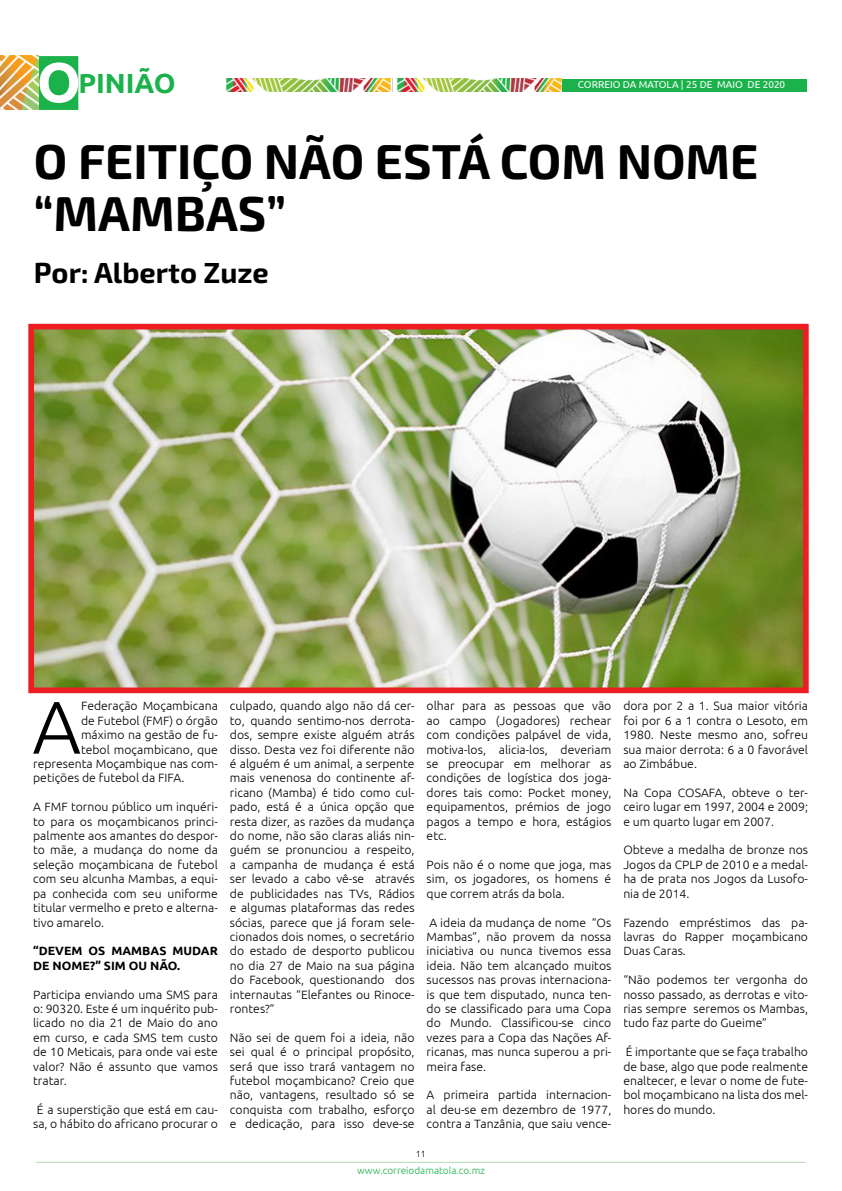
<style>
.page{position:relative;width:842px;height:1191px;background:#fff}
.page>*{position:absolute;margin:0;border:0;box-sizing:border-box;transform-origin:0 0}
.t1{font:300 74.3px "Ubuntu";color:#000}
.t2{font:700 49px/52px "Exo 2";color:#000}
.t3{font:700 29px "Exo 2";color:#000}
.t4{font:700 27.7px "Ubuntu";color:#1bb24b}
.t5{font:300 12px/14.4px "Ubuntu";color:#000;text-align:justify}
.t6{font:700 12px/14.4px "Ubuntu";color:#000}
.t7{font:10px "Ubuntu";color:#fff}
.t8{font:300 10px "Ubuntu";color:#1bb24b}
.t9{font:300 9px "Ubuntu";color:#000}
.s1{font-size:56px;color:#fff}
</style>
<div class="page">
<div style="left:39px;top:56px;width:39px;height:54px;background:#1bb24b"></div>
<hr style="left:36px;top:1161px;width:770px;height:1px;background:#b4dbb0">
<div style="left:226px;top:79px;width:580px;height:12px;background:#1bb24b"></div>
<img style="left:0;top:55px;width:39px;height:55px">
<img style="left:226px;top:79px;width:335px;height:13px">
<img style="left:35px;top:331px;width:767px;height:355px">
<div style="left:28px;top:324px;width:781px;height:369px;border:6px solid #ed1d24"></div>
<h3 class="t4" style="left:37px;top:66px;width:140px"><span class="s1">O</span>PINIÃO</h3>
<p class="t7" style="left:578px;top:79px;width:209px">CORREIO DA MATOLA | 25 DE MAIO DE 2020</p>
<h2 class="t2" style="left:34px;top:137px;width:726px">O FEITIÇO NÃO ESTÁ COM NOME “MAMBAS”</h2>
<h3 class="t3" style="left:34px;top:256px;width:236px">Por: Alberto Zuze</h3>
<h1 class="t1" style="left:32px;top:682px;width:50px">A</h1>
<p class="t5" style="left:81px;top:698px;width:138px">Federação Moçambicana</p>
<p class="t5" style="left:81px;top:713px;width:138px">de Futebol (FMF) o órgão</p>
<p class="t5" style="left:81px;top:727px;width:138px">máximo na gestão de fu-</p>
<p class="t5" style="left:81px;top:742px;width:138px">tebol moçambicano, que</p>
<p class="t5" style="left:33px;top:756px;width:186px">representa Moçambique nas com-</p>
<p class="t5" style="left:33px;top:770px;width:153px">petições de futebol da FIFA.</p>
<p class="t5" style="left:33px;top:799px;width:186px">A FMF tornou público um inquéri&shy;to para os moçambicanos princi&shy;palmente aos amantes do despor&shy;to mãe, a mudança do nome da seleção moçambicana de futebol com seu alcunha Mambas, a equi&shy;pa conhecida com seu uniforme titular vermelho e preto e alterna&shy;tivo amarelo.</p>
<p class="t6" style="left:33px;top:943px;width:186px">“DEVEM OS MAMBAS MUDAR<br>DE NOME?” SIM OU NÃO.</p>
<p class="t5" style="left:33px;top:986px;width:186px">Participa enviando uma SMS para o: 90320. Este é um inquérito pub&shy;licado no dia 21 de Maio do ano em curso, e cada SMS tem custo de 10 Meticais, para onde vai este valor? Não é assunto que vamos tratar.</p>
<p class="t5" style="left:33px;top:1102px;width:186px;text-align:center">É a superstição que está em cau&shy;sa, o hábito do africano procurar o</p>
<p class="t5" style="left:230px;top:698px;width:186px">culpado, quando algo não dá cer&shy;to, quando sentimo-nos derrota&shy;dos, sempre existe alguém atrás disso. Desta vez foi diferente não é alguém é um animal, a serpente mais venenosa do continente af&shy;ricano (Mamba) é tido como cul&shy;pado, está é a única opção que resta dizer, as razões da mudança do nome, não são claras aliás nin&shy;guém se pronunciou a respeito, a campanha de mudança é está ser levado a cabo vê-se através de publicidades nas TVs, Rádios e algumas plataformas das redes sócias, parece que já foram sele&shy;cionados dois nomes, o secretário do estado de desporto publicou no dia 27 de Maio na sua página do Facebook, questionando dos internautas “Elefantes ou Rinoce&shy;rontes?”</p>
<p class="t5" style="left:230px;top:1030px;width:186px">Não sei de quem foi a ideia, não sei qual é o principal propósito, será que isso trará vantagem no futebol moçambicano? Creio que não, vantagens, resultado só se conquista com trabalho, esforço e dedicação, para isso deve-se</p>
<p class="t5" style="left:427px;top:698px;width:186px">olhar para as pessoas que vão ao campo (Jogadores) rechear com condições palpável de vida, motiva-los, alicia-los, deveriam se preocupar em melhorar as condições de logística dos joga&shy;dores tais como: Pocket money, equipamentos, prémios de jogo pagos a tempo e hora, estágios etc.</p>
<p class="t5" style="left:427px;top:857px;width:186px">Pois não é o nome que joga, mas sim, os jogadores, os homens é que correm atrás da bola.</p>
<p class="t5" style="left:427px;top:914px;width:186px">A ideia da mudança de nome “Os Mambas”, não provem da nossa iniciativa ou nunca tivemos essa ideia. Não tem alcançado muitos sucessos nas provas internaciona&shy;is que tem disputado, nunca ten&shy;do se classificado para uma Copa do Mundo. Classificou-se cinco vezes para a Copa das Nações Af&shy;ricanas, mas nunca superou a pri&shy;meira fase.</p>
<p class="t5" style="left:427px;top:1087px;width:186px">A primeira partida internacion&shy;al deu-se em dezembro de 1977, contra a Tanzânia, que saiu vence-</p>
<p class="t9" style="left:416px;top:1148px;width:12px">11</p>
<p class="t8" style="left:357px;top:1164px;width:129px">www.correiodamatola.co.mz</p>
<p class="t5" style="left:623px;top:698px;width:186px">dora por 2 a 1. Sua maior vitória foi por 6 a 1 contra o Lesoto, em 1980. Neste mesmo ano, sofreu sua maior derrota: 6 a 0 favorável ao Zimbábue.</p>
<p class="t5" style="left:623px;top:785px;width:186px">Na Copa COSAFA, obteve o ter&shy;ceiro lugar em 1997, 2004 e 2009; e um quarto lugar em 2007.</p>
<p class="t5" style="left:623px;top:842px;width:186px">Obteve a medalha de bronze nos Jogos da CPLP de 2010 e a medal&shy;ha de prata nos Jogos da Lusofo&shy;nia de 2014.</p>
<p class="t5" style="left:623px;top:914px;width:186px">Fazendo empréstimos das pa&shy;lavras do Rapper moçambicano Duas Caras.</p>
<p class="t5" style="left:623px;top:972px;width:186px">“Não podemos ter vergonha do nosso passado, as derrotas e vito&shy;rias sempre seremos os Mambas, tudo faz parte do Gueime”</p>
<p class="t5" style="left:623px;top:1044px;width:186px">É importante que se faça trabalho de base, algo que pode realmente enaltecer, e levar o nome de fute&shy;bol moçambicano na lista dos mel&shy;hores do mundo.</p>
</div>
